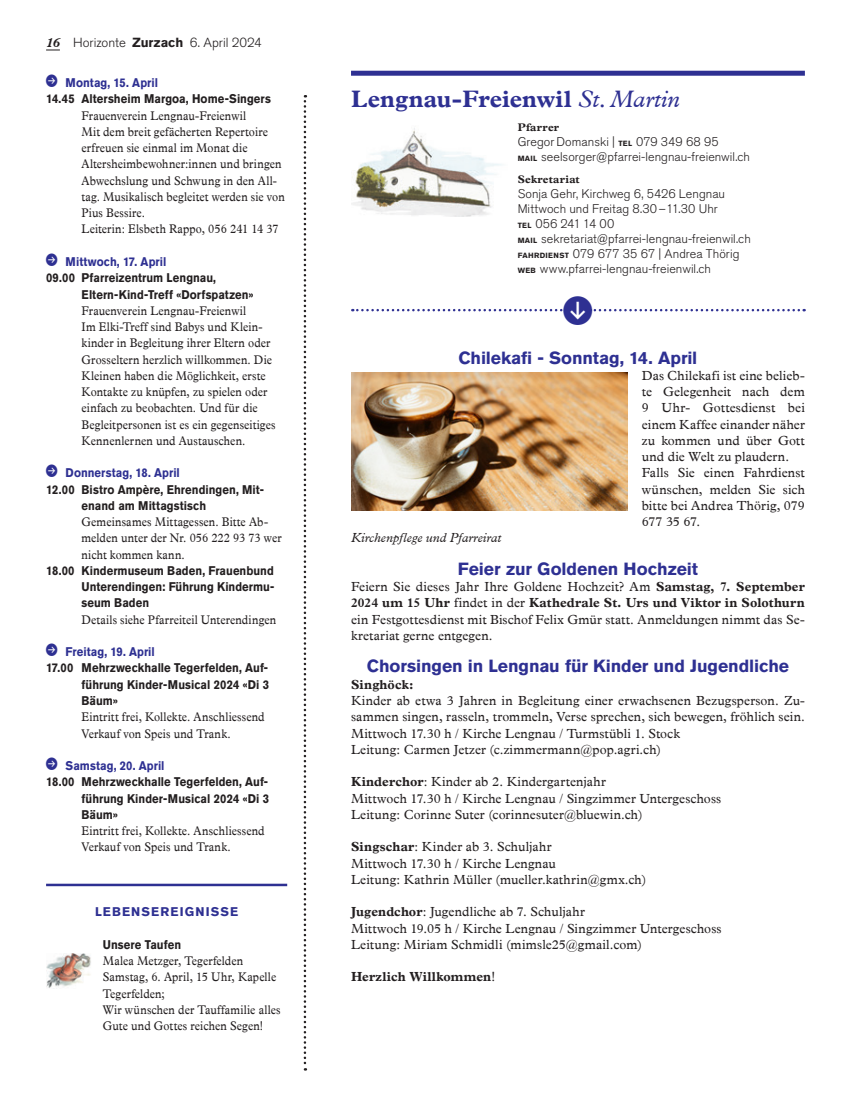
<style>
.page{position:relative;width:851px;height:1099px;background:#fff}
.page>*{position:absolute;margin:0;border:0;box-sizing:border-box;transform-origin:0 0}
.Pfarrei_Ort_Patrozin{font:700 23.75px "Plantin MT Pro";color:#2e3092}
.subheadline-1{font:700 17.5px "Akzidenz Grotesk Pro";letter-spacing:-.005em;color:#2e3092}
.paragraphBlockCenter{font:13.12px/16.2px "Plantin MT Pro";letter-spacing:.01em;color:#231f20;text-align:justify}
.t1{font:300 13.12px "Akzidenz Grotesk Pro";color:#231f20}
.paragraphBlockCenter-2{font:700 13.12px "Plantin MT Pro";letter-spacing:.01em;color:#231f20}
.paragraphBlockCenter-3{font:italic 13.12px "Plantin MT Pro";letter-spacing:.005em;color:#231f20}
.paragraph{font:12.5px/16.2px "Plantin MT Pro";letter-spacing:.01em;color:#231f20;scale:.9 1}
.subheadline{font:700 12.5px/16.2px "Akzidenz Grotesk Pro";letter-spacing:.005em;color:#231f20;text-align:justify;scale:.9 1}
.Pfarrei_Adresse_mit{font:300 12.5px "Akzidenz Grotesk Pro";letter-spacing:.005em;color:#231f20}
.lifeEventParagraph{font:12.5px/16.2px "Plantin MT Pro";letter-spacing:.01em;color:#231f20;scale:.9 1}
.t2{font:700 12.5px "Akzidenz Grotesk Pro";letter-spacing:.005em;color:#2e3092;scale:.9 1}
.Pfarrei_Adresse_Text{font:300 12.5px "Akzidenz Grotesk Pro";color:#231f20}
.Adresse_mit_Label{font:300 12.5px "Akzidenz Grotesk Pro";letter-spacing:.005em;color:#231f20}
.t3{font:700 12.5px "Akzidenz Grotesk Pro";letter-spacing:.09em;color:#2e3092}
.Pfarrei_Adresse_mit-2{font:300 12.5px "Akzidenz Grotesk Pro";letter-spacing:-.025em;color:#231f20}
.lifeEventTitle{font:700 12.5px "Akzidenz Grotesk Pro";letter-spacing:.005em;color:#231f20;scale:.9 1}
.Pfarrei_Adresse_Tite{font:700 11px "Plantin MT Pro";letter-spacing:.025em;color:#231f20}
.s1{font-family:"Plantin MT Pro";font-weight:700;font-style:italic}
.s2{font-weight:700}
.s3{font-weight:400;font-style:italic}
.s4{font-weight:700;font-size:7.5px}
.s5{font-weight:400}
</style>
<div class="page">
<svg style="left:46px;top:50px;width:14px;height:1px"></svg>
<hr style="left:46px;top:883px;width:241px;height:3px;background:#2e3092">
<img style="left:46px;top:953px;width:45px;height:35px">
<svg style="left:303px;top:95px;width:3px;height:975px"></svg>
<img style="left:351px;top:373px;width:276px;height:138px">
<div style="left:351px;top:71px;width:453px;height:5px;background:#2e3092"></div>
<img style="left:351px;top:128px;width:151px;height:89px">
<svg style="left:352px;top:308px;width:452px;height:4px"></svg>
<p class="t1" style="left:46px;top:34px;width:217px"><span class="s1">16</span> Horizonte <span class="s2">Zurzach</span> 6. April 2024</p>
<p class="t2" style="left:66px;top:75px;width:104px">Montag, 15. April</p>
<p class="subheadline" style="left:46px;top:91px;width:251px">14.45 Altersheim Margoa, Home-Singers</p>
<p class="paragraph" style="left:81px;top:107px;width:227px">Frauenverein Lengnau-Freienwil<br>Mit dem breit gefächerten Repertoire erfreuen sie einmal im Monat die Altersheimbewohner:innen und bringen Abwechslung und Schwung in den All&shy;tag. Musikalisch begleitet werden sie von Pius Bessire.<br>Leiterin: Elsbeth Rappo, 056 241 14 37</p>
<p class="t2" style="left:66px;top:253px;width:113px">Mittwoch, 17. April</p>
<p class="subheadline" style="left:81px;top:269px;width:192px;text-indent:-35px">09.00 Pfarreizentrum Lengnau,<br>Eltern-Kind-Treff «Dorfspatzen»</p>
<p class="paragraph" style="left:81px;top:302px;width:217px">Frauenverein Lengnau-Freienwil<br>Im Elki-Treff sind Babys und Klein&shy;kinder in Begleitung ihrer Eltern oder Grosseltern herzlich willkommen. Die Kleinen haben die Möglichkeit, erste Kontakte zu knüpfen, zu spielen oder einfach zu beobachten. Und für die Begleitpersonen ist es ein gegenseitiges Kennenlernen und Austauschen.</p>
<p class="t2" style="left:66px;top:465px;width:128px">Donnerstag, 18. April</p>
<p class="subheadline" style="left:81px;top:481px;width:204px;text-indent:-35px">12.00 Bistro Ampère, Ehrendingen, Mit&shy;enand am Mittagstisch</p>
<p class="paragraph" style="left:81px;top:514px;width:224px">Gemeinsames Mittagessen. Bitte Ab&shy;melden unter der Nr. 056 222 93 73 wer nicht kommen kann.</p>
<p class="subheadline" style="left:81px;top:562px;width:216px;text-indent:-35px">18.00 Kindermuseum Baden, Frauenbund Unterendingen: Führung Kindermu&shy;seum Baden</p>
<p class="paragraph" style="left:81px;top:611px;width:218px">Details siehe Pfarreiteil Unterendingen</p>
<p class="t2" style="left:66px;top:643px;width:101px">Freitag, 19. April</p>
<p class="subheadline" style="left:81px;top:659px;width:210px;text-indent:-35px">17.00 Mehrzweckhalle Tegerfelden, Auf&shy;führung Kinder-Musical 2024 «Di 3<br>Bäum»</p>
<p class="paragraph" style="left:81px;top:709px;width:205px">Eintritt frei, Kollekte. Anschliessend<br>Verkauf von Speis und Trank.</p>
<p class="t2" style="left:66px;top:757px;width:111px">Samstag, 20. April</p>
<p class="subheadline" style="left:81px;top:773px;width:210px;text-indent:-35px">18.00 Mehrzweckhalle Tegerfelden, Auf&shy;führung Kinder-Musical 2024 «Di 3<br>Bäum»</p>
<p class="paragraph" style="left:81px;top:822px;width:205px">Eintritt frei, Kollekte. Anschliessend<br>Verkauf von Speis und Trank.</p>
<p class="t3" style="left:95px;top:903px;width:145px">LEBENSEREIGNISSE</p>
<p class="lifeEventTitle" style="left:103px;top:936px;width:89px">Unsere Taufen</p>
<p class="lifeEventParagraph" style="left:103px;top:952px;width:199px">Malea Metzger, Tegerfelden<br>Samstag, 6. April, 15 Uhr, Kapelle<br>Tegerfelden;<br>Wir wünschen der Tauffamilie alles<br>Gute und Gottes reichen Segen!</p>
<p class="Pfarrei_Ort_Patrozin" style="left:351px;top:85px;width:330px">Lengnau-Freienwil <span class="s3">St.Martin</span></p>
<p class="Pfarrei_Adresse_Tite" style="left:517px;top:120px;width:43px">Pfarrer</p>
<p class="Pfarrei_Adresse_mit" style="left:517px;top:133px;width:202px">Gregor Domanski | <span class="s4">TEL</span> 079 349 68 95</p>
<p class="Adresse_mit_Label" style="left:517px;top:148px;width:234px"><span class="s4">MAIL</span> seelsorger@pfarrei-lengnau-freienwil.ch</p>
<p class="Pfarrei_Adresse_Tite" style="left:517px;top:172px;width:64px">Sekretariat</p>
<p class="Pfarrei_Adresse_Text" style="left:517px;top:185px;width:209px">Sonja Gehr, Kirchweg 6, 5426 Lengnau</p>
<p class="Pfarrei_Adresse_Text" style="left:517px;top:200px;width:201px">Mittwoch und Freitag 8.30–11.30 Uhr</p>
<p class="Pfarrei_Adresse_mit-2" style="left:517px;top:215px;width:98px"><span class="s4">TEL</span> 056 241 14 00</p>
<p class="Pfarrei_Adresse_mit" style="left:517px;top:230px;width:235px"><span class="s4">MAIL</span> sekretariat@pfarrei-lengnau-freienwil.ch</p>
<p class="Pfarrei_Adresse_mit" style="left:517px;top:245px;width:223px"><span class="s4">FAHRDIENST</span> 079 677 35 67 | Andrea Thörig</p>
<p class="Pfarrei_Adresse_mit" style="left:517px;top:260px;width:195px"><span class="s4">WEB</span> www.pfarrei-lengnau-freienwil.ch</p>
<p class="subheadline-1" style="left:458px;top:346px;width:240px">Chilekafi - Sonntag, 14. April</p>
<p class="paragraphBlockCenter" style="left:641px;top:367px;width:165px">Das Chilekafi ist eine belieb&shy;te Gelegenheit nach dem 9 Uhr- Gottesdienst bei einem Kaffee einander näher zu kommen und über Gott und die Welt zu plaudern.</p>
<p class="paragraphBlockCenter" style="left:641px;top:465px;width:164px">Falls Sie einen Fahrdienst wünschen, melden Sie sich bitte bei Andrea Thörig, 079<br>677 35 67.</p>
<p class="paragraphBlockCenter-3" style="left:351px;top:530px;width:152px">Kirchenpflege und Pfarreirat</p>
<p class="subheadline-1" style="left:457px;top:557px;width:242px">Feier zur Goldenen Hochzeit</p>
<p class="paragraphBlockCenter" style="left:351px;top:578px;width:455px">Feiern Sie dieses Jahr Ihre Goldene Hochzeit? Am <span class="s2">Samstag, 7. September 2024 um 15 Uhr</span> findet in der <span class="s2">Kathedrale St. Urs und Viktor in Solothurn </span>ein Festgottesdienst mit Bischof Felix Gmür statt. Anmeldungen nimmt das Se&shy;kretariat gerne entgegen.</p>
<p class="subheadline-1" style="left:367px;top:655px;width:423px">Chorsingen in Lengnau für Kinder und Jugendliche</p>
<p class="paragraphBlockCenter-2" style="left:351px;top:676px;width:64px">Singhöck:</p>
<p class="paragraphBlockCenter" style="left:351px;top:692px;width:455px">Kinder ab etwa 3 Jahren in Begleitung einer erwachsenen Bezugsperson. Zu&shy;sammen singen, rasseln, trommeln, Verse sprechen, sich bewegen, fröhlich sein.</p>
<p class="paragraphBlockCenter" style="left:351px;top:725px;width:330px">Mittwoch 17.30 h / Kirche Lengnau / Turmstübli 1. Stock</p>
<p class="paragraphBlockCenter" style="left:351px;top:741px;width:311px">Leitung: Carmen Jetzer (c.zimmermann@pop.agri.ch)</p>
<p class="paragraphBlockCenter" style="left:351px;top:773px;width:256px"><span class="s2">Kinderchor</span>: Kinder ab 2. Kindergartenjahr</p>
<p class="paragraphBlockCenter" style="left:351px;top:790px;width:372px">Mittwoch 17.30 h / Kirche Lengnau / Singzimmer Untergeschoss</p>
<p class="paragraphBlockCenter" style="left:351px;top:806px;width:293px">Leitung: Corinne Suter (corinnesuter@bluewin.ch)</p>
<p class="paragraphBlockCenter" style="left:351px;top:838px;width:202px"><span class="s2">Singschar</span>: Kinder ab 3. Schuljahr</p>
<p class="paragraphBlockCenter" style="left:351px;top:855px;width:206px">Mittwoch 17.30 h / Kirche Lengnau</p>
<p class="paragraphBlockCenter" style="left:351px;top:871px;width:297px">Leitung: Kathrin Müller (mueller.kathrin@gmx.ch)</p>
<p class="paragraphBlockCenter" style="left:351px;top:903px;width:235px"><span class="s2">Jugendchor</span>: Jugendliche ab 7. Schuljahr</p>
<p class="paragraphBlockCenter" style="left:351px;top:920px;width:372px">Mittwoch 19.05 h / Kirche Lengnau / Singzimmer Untergeschoss</p>
<p class="paragraphBlockCenter" style="left:351px;top:936px;width:292px">Leitung: Miriam Schmidli (mimsle25@gmail.com)</p>
<p class="paragraphBlockCenter-2" style="left:351px;top:969px;width:145px">Herzlich Willkommen<span class="s5">!</span></p>
</div>
